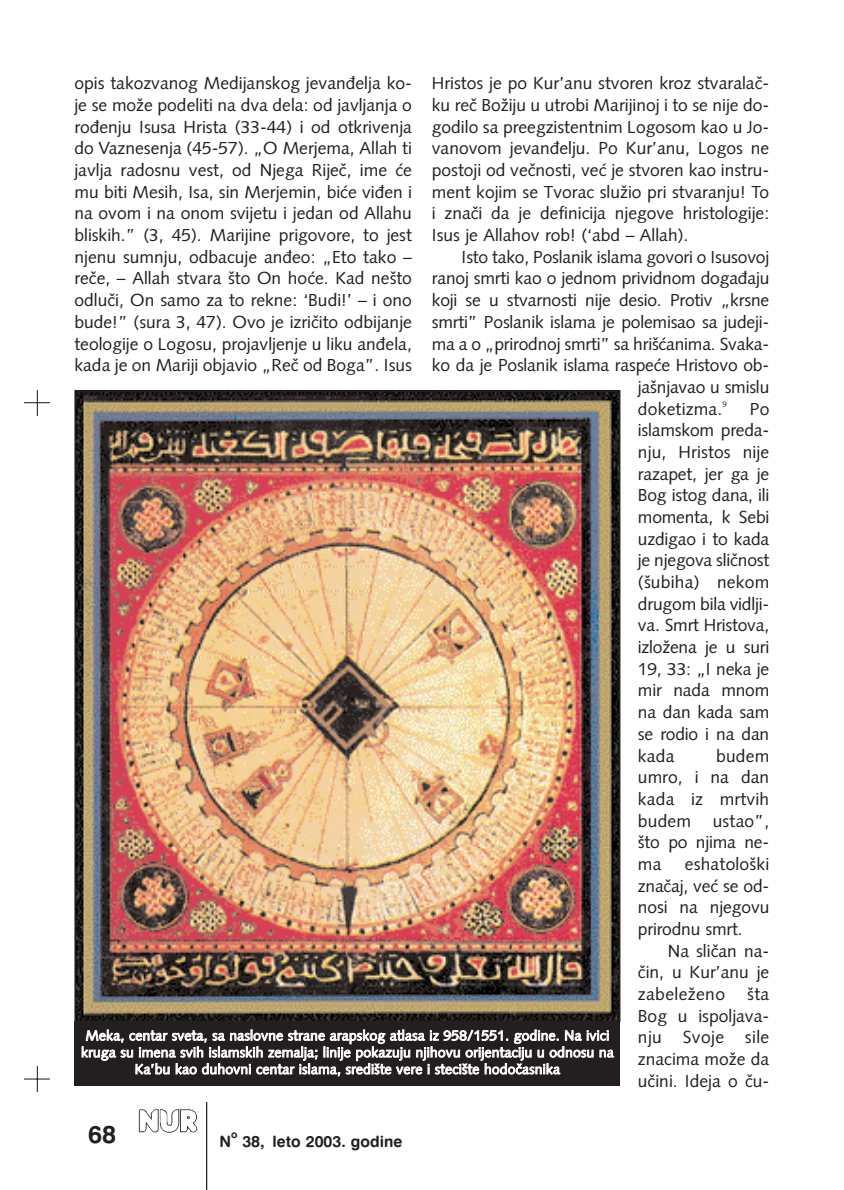
<style>
.page{position:relative;width:844px;height:1190px;background:#fff}
.page>*{position:absolute;margin:0;border:0;box-sizing:border-box;transform-origin:0 0}
.t1{font:24.5px "TT7 F07 O00";color:#231f1f}
.t2{font:17.5px/21.7px "TT7 F0 BO00";letter-spacing:-.01em;color:#231f1f;text-align:justify}
.t3{font:17.5px "TT7 F0 BO00";letter-spacing:.01em;color:#231f1f}
.t4{font:15.75px "TT7 F07 O00";color:#231f1f}
.t5{font:14px/16.8px "TT7 F0 BO00";letter-spacing:.01em;color:#fff;text-align:center}
.t6{font:10.33px "TT7 F07 O00";color:#231f1f}
</style>
<div class="page">
<img style="left:139px;top:1109px;width:59px;height:24px">
<hr style="left:206px;top:1102px;width:1px;height:88px;background:#231f1f">
<img style="left:76px;top:392px;width:542px;height:628px">
<div style="left:74px;top:1022px;width:546px;height:64px;background:#231f1f"></div>
<svg style="left:25px;top:390px;width:25px;height:25px"></svg>
<svg style="left:25px;top:1067px;width:25px;height:24px"></svg>
<p class="t2" style="left:74px;top:74px;width:339px">opis takozvanog Medijanskog jevan|elja ko&shy;je se mo`e podeliti na dva dela: od javljanja o ro|enju Isusa Hrista (33-44) i od otkrivenja do Vaznesenja (45-57). „O Merjema, Allah ti javlja radosnu vest, od Njega Rije~, ime }e mu biti Mesih, Isa, sin Merjemin, bi}e vi|en i na ovom i na onom svijetu i jedan od Allahu bliskih.” (3, 45). Marijine prigovore, to jest njenu sumnju, odbacuje an|eo: „Eto tako – re~e, – Allah stvara {to On ho}e. Kad ne{to odlu~i, On samo za to rekne: ‘Budi!’ – i ono bude!” (sura 3, 47). Ovo je izri~ito odbijanje teologije o Logosu, projavljenje u liku an|ela, kada je on Mariji objavio „Re~ od Boga”. Isus</p>
<p class="t2" style="left:432px;top:74px;width:339px">Hristos je po Kur’anu stvoren kroz stvarala~- ku re~ Bo`iju u utrobi Marijinoj i to se nije do&shy;godilo sa preegzistentnim Logosom kao u Jo&shy;vanovom jevan|elju. Po Kur’anu, Logos ne postoji od ve~nosti, ve} je stvoren kao instru&shy;ment kojim se Tvorac slu`io pri stvaranju! To i zna~i da je definicija njegove hristologije:<br>Isus je Allahov rob! (‘abd – Allah).</p>
<p class="t2" style="left:461px;top:247px;width:309px">Isto tako, Poslanik islama govori o Isusovoj</p>
<p class="t2" style="left:432px;top:269px;width:339px">ranoj smrti kao o jednom prividnom doga|aju</p>
<p class="t2" style="left:432px;top:291px;width:339px">koji se u stvarnosti nije desio. Protiv „krsne</p>
<p class="t2" style="left:432px;top:312px;width:339px">smrti” Poslanik islama je polemisao sa judeji-</p>
<p class="t2" style="left:432px;top:334px;width:339px">ma a o „prirodnoj smrti” sa hri{}anima. Svaka-</p>
<p class="t2" style="left:432px;top:356px;width:339px">ko da je Poslanik islama raspe}e Hristovo ob-</p>
<p class="t2" style="left:638px;top:378px;width:133px">ja{njavao u smislu</p>
<p class="t3" style="left:638px;top:401px;width:91px">doketizma.<sup>9</sup></p>
<p class="t2" style="left:638px;top:399px;width:133px;text-indent:112px">Po islamskom preda&shy;nju, Hristos nije razapet, jer ga je Bog istog dana, ili momenta, k Sebi uzdigao i to kada je njegova sli~nost ({ubiha) nekom drugom bila vidlji&shy;va. Smrt Hristova, izlo`ena je u suri 19, 33: „I neka je mir nada mnom na dan kada sam se rodio i na dan kada</p>
<p class="t2" style="left:638px;top:746px;width:133px;text-indent:78px">budem umro, i na dan kada iz mrtvih budem ustao”, {to po njima ne&shy;ma</p>
<p class="t2" style="left:638px;top:855px;width:133px;text-indent:47px">eshatolo{ki zna~aj, ve} se od&shy;nosi na njegovu prirodnu smrt.</p>
<p class="t2" style="left:638px;top:941px;width:133px;text-indent:30px">Na sli~an na-~in, u Kur’anu je zabele`eno</p>
<p class="t2" style="left:638px;top:985px;width:133px;text-indent:109px">{ta Bog u ispoljava&shy;nju Svoje sile znacima mo`e da u~ini. Ideja o ~u-</p>
<p class="t5" style="left:81px;top:1028px;width:534px">Meka, centar sveta, sa naslovne strane arapskog atlasa iz 958/1551. godine. Na ivici kruga su imena svih islamskih zemalja; linije pokazuju njihovu orijentaciju u odnosu na<br>Ka’bu kao duhovni centar islama, sredi{te vere i steci{te hodo~asnika</p>
<h1 class="t1" style="left:88px;top:1125px;width:29px">68</h1>
<p class="t4" style="left:242px;top:1136px;width:161px">38, leto 2003. godine</p>
<p class="t6" style="left:231px;top:1130px;width:8px">o</p>
<p class="t4" style="left:219px;top:1136px;width:13px">N</p>
</div>
